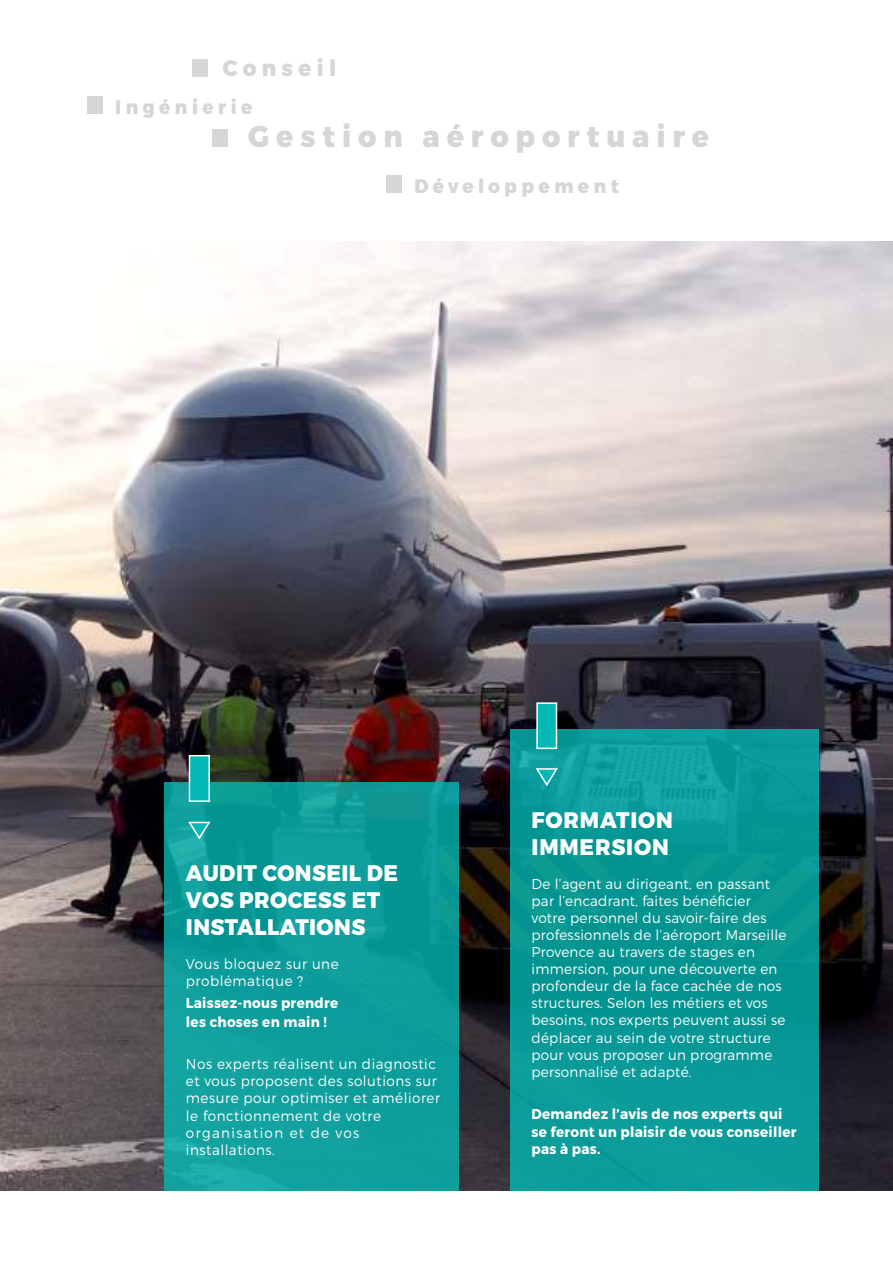
<style>
.page{position:relative;width:893px;height:1263px;background:#fff}
.page>*{position:absolute;margin:0;border:0;box-sizing:border-box;transform-origin:0 0}
.t1{font:800 30px "Montserrat";letter-spacing:.24em;color:#d5d6d8;scale:.95 1}
.t2{font:800 22.5px/27px "Montserrat";letter-spacing:.02em;color:#fff;scale:.95 1}
.t3{font:800 22.5px/27px "Montserrat";letter-spacing:.04em;color:#fff;scale:.95 1}
.t4{font:800 22.5px "Montserrat";letter-spacing:.25em;color:#d5d6d8;scale:.95 1}
.t5{font:800 19.5px "Montserrat";letter-spacing:.24em;color:#d5d6d8;scale:.95 1}
.t6{font:300 14.25px/17.1px "Montserrat";letter-spacing:.02em;color:#fff;scale:.95 1}
.t7{font:300 14.25px/17.1px "Montserrat";letter-spacing:.04em;color:#fff;scale:.95 1}
.t8{font:700 14.25px/17.1px "Montserrat";letter-spacing:.02em;color:#fff;scale:.95 1}
</style>
<div class="page">
<img style="left:0;top:241px;width:892px;height:950px">
<div style="left:510px;top:729px;width:308px;height:462px;background:#099997"></div>
<div style="left:536px;top:702px;width:21px;height:47px;background:#04b9b5;border:2px solid #fff"></div>
<svg style="left:535px;top:767px;width:24px;height:21px"></svg>
<div style="left:165px;top:782px;width:294px;height:409px;background:#0e9e9c"></div>
<div style="left:189px;top:755px;width:21px;height:47px;background:#04b9b5;border:2px solid #fff"></div>
<svg style="left:187px;top:820px;width:25px;height:21px"></svg>
<div style="left:213px;top:130px;width:15px;height:17px;background:#d5d6d8"></div>
<div style="left:87px;top:96px;width:15px;height:18px;background:#d5d6d8"></div>
<div style="left:193px;top:59px;width:15px;height:17px;background:#d5d6d8"></div>
<div style="left:386px;top:176px;width:16px;height:17px;background:#d5d6d8"></div>
<h2 class="t4" style="left:223px;top:58px;width:121px">Conseil</h2>
<h3 class="t5" style="left:115px;top:98px;width:146px">Ingénierie</h3>
<h1 class="t1" style="left:248px;top:123px;width:487px">Gestion aéroportuaire</h1>
<h3 class="t5" style="left:415px;top:177px;width:217px">Développement</h3>
<h2 class="t2" style="left:186px;top:861px;width:225px">AUDIT CONSEIL DE<br>VOS PROCESS ET<br>INSTALLATIONS</h2>
<p class="t7" style="left:186px;top:956px;width:162px">Vous bloquez sur une problématique ?</p>
<p class="t8" style="left:186px;top:994px;width:162px;line-height:18.9px">Laissez-nous prendre les choses en main !</p>
<p class="t7" style="left:186px;top:1056px;width:269px">Nos experts réalisent un diagnostic et vous proposent des solutions sur mesure pour optimiser et améliorer le fonctionnement de votre organisation et de vos installations.</p>
<h2 class="t3" style="left:531px;top:808px;width:150px">FORMATION<br>IMMERSION</h2>
<p class="t6" style="left:531px;top:876px;width:270px">De l’agent au dirigeant, en passant par l’encadrant, faites bénéficier votre personnel du savoir-faire des professionnels de l’aéroport Marseille Provence au travers de stages en immersion, pour une découverte en profondeur de la face cachée de nos structures. Selon les métiers et vos besoins, nos experts peuvent aussi se déplacer au sein de votre structure pour vous proposer un programme personnalisé et adapté.</p>
<p class="t8" style="left:531px;top:1107px;width:281px">Demandez l’avis de nos experts qui se feront un plaisir de vous conseiller pas à pas.</p>
</div>
